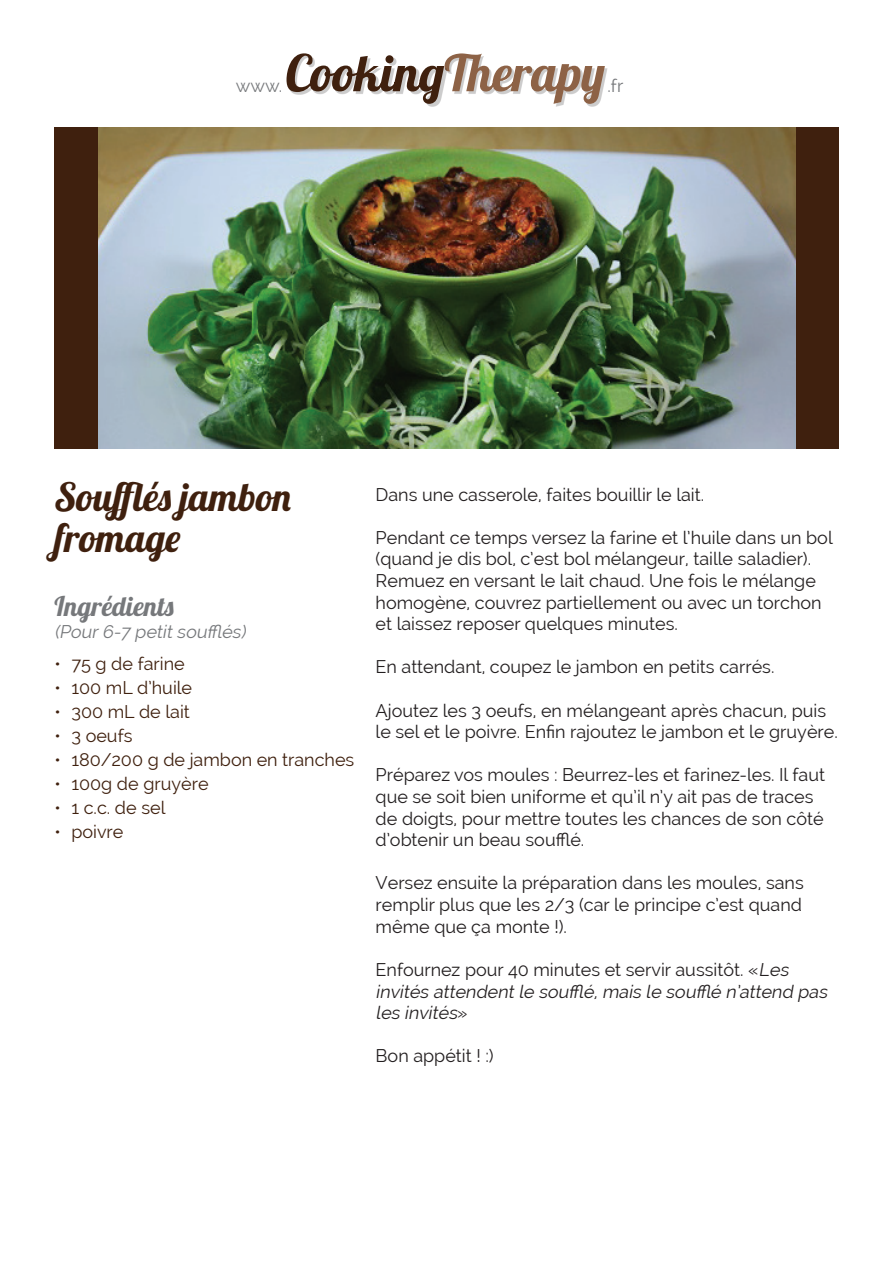
<style>
.page{position:relative;width:893px;height:1263px;background:#fff}
.page>*{position:absolute;margin:0;border:0;box-sizing:border-box;transform-origin:0 0}
.t1{font:39px/40.5px "Lobster 1.4";color:#3f200e}
.t2{font:27px "Lobster 1.4";color:#76787b}
.t3{font:18px/21.6px "Raleway";color:#231f20}
.t4{font:italic 18px/21.6px "Raleway";color:#231f20}
.t5{font:18px "Raleway";color:#3f200e}
.t6{font:italic 18px "Raleway";color:#76787b}
.t7{font:18px "Raleway";color:#76787b}
.s1{font-style:normal}
</style>
<div class="page">
<div style="left:54px;top:128px;width:784px;height:321px;background:#3f200e"></div>
<img style="left:99px;top:128px;width:696px;height:321px">
<div style="left:447px;top:56px;width:160px;height:50px;background:#231f20;opacity:.23"></div>
<div style="left:289px;top:56px;width:158px;height:50px;background:#231f20;opacity:.23"></div>
<svg style="left:286px;top:53px;width:319px;height:51px"></svg>
<p class="t7" style="left:236px;top:76px;width:48px">www.</p>
<p class="t7" style="left:607px;top:76px;width:17px">.fr</p>
<p class="t1" style="left:54px;top:476px;width:238px">Soufflés jambon fromage</p>
<p class="t2" style="left:54px;top:589px;width:121px">Ingrédients</p>
<p class="t6" style="left:54px;top:621px;width:196px">(Pour6-7 petitsoufflés)</p>
<p class="t5" style="left:54px;top:654px;width:132px">• 75 g de farine</p>
<p class="t5" style="left:54px;top:678px;width:139px">• 100 mL d’huile</p>
<p class="t5" style="left:54px;top:702px;width:137px">• 300 mL de lait</p>
<p class="t5" style="left:54px;top:726px;width:80px">• 3 oeufs</p>
<p class="t5" style="left:54px;top:750px;width:301px">• 180/200 g de jambon en tranches</p>
<p class="t5" style="left:54px;top:774px;width:156px">• 100g de gruyère</p>
<p class="t5" style="left:54px;top:798px;width:113px">• 1 c.c. de sel</p>
<p class="t5" style="left:54px;top:822px;width:71px">• poivre</p>
<p class="t3" style="left:376px;top:483px;width:330px">Dans une casserole, faites bouillir le lait.</p>
<p class="t3" style="left:376px;top:527px;width:459px">Pendant ce temps versez la farine et l’huile dans un bol (quand je dis bol, c’est bol mélangeur, taille saladier).<br>Remuez en versant le lait chaud. Une fois le mélange homogène, couvrez partiellement ou avec un torchon et laissez reposer quelques minutes.</p>
<p class="t3" style="left:376px;top:656px;width:400px">En attendant, coupez le jambon en petits carrés.</p>
<p class="t3" style="left:376px;top:699px;width:464px">Ajoutez les 3 oeufs, en mélangeant après chacun, puis le sel et le poivre. Enfin rajoutez le jambon et le gruyère.</p>
<p class="t3" style="left:376px;top:764px;width:451px">Préparez vos moules : Beurrez-les et farinez-les. Il faut que se soit bien uniforme et qu’il n’y ait pas de traces de doigts, pour mettre toutes les chances de son côté d’obtenir un beau soufflé.</p>
<p class="t3" style="left:376px;top:872px;width:430px;text-align:justify">Versez ensuite la préparation dans les moules, sans remplir plus que les 2/3 (car le principe c’est quand même que ça monte !).</p>
<p class="t4" style="left:376px;top:959px;width:457px"><span class="s1">Enfournez pour 40 minutes et servir aussitôt. «</span>Les invités attendentle soufflé,mais le soufflé n’attend pas les invités<span class="s1">»</span></p>
<p class="t3" style="left:376px;top:1045px;width:120px">Bon appétit ! :)</p>
</div>
